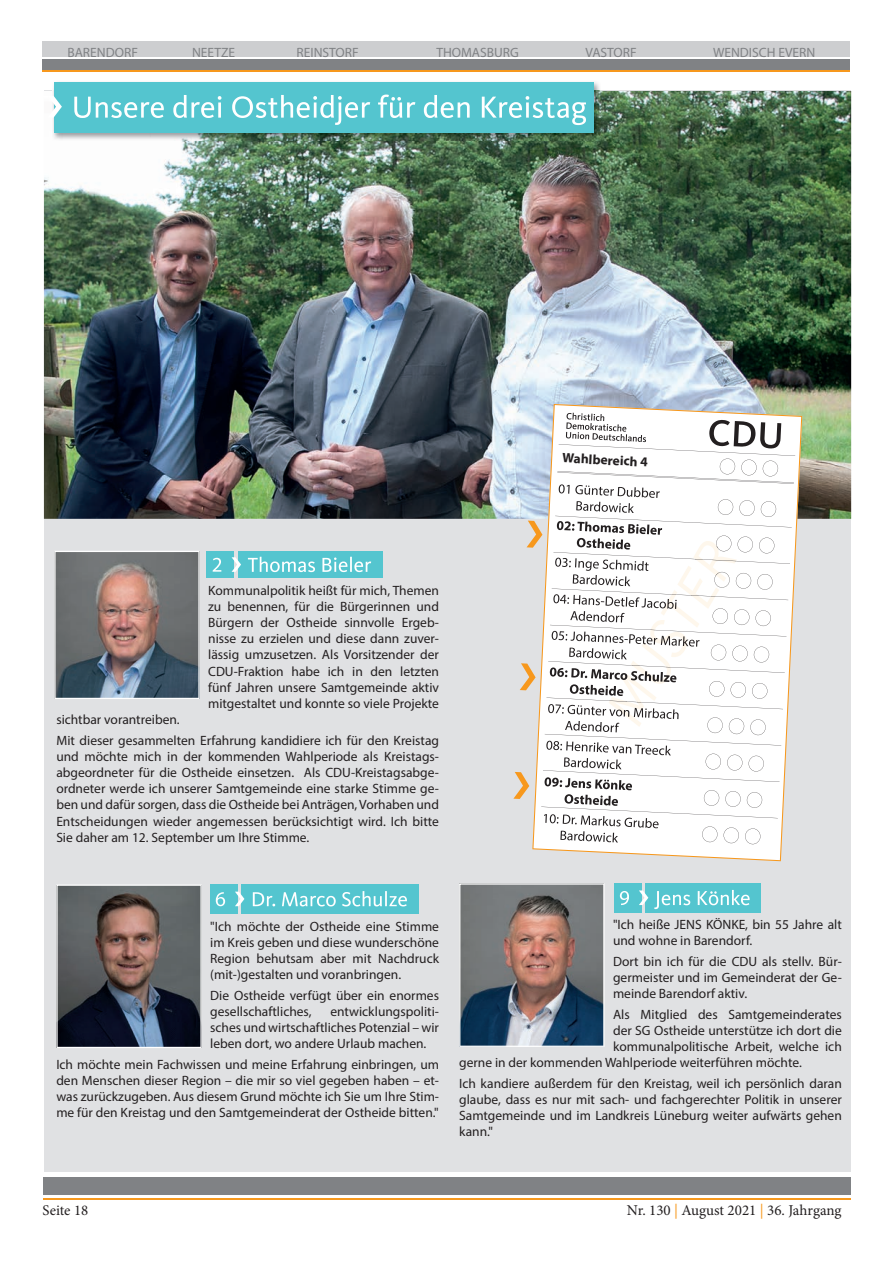
<style>
.page{position:relative;width:893px;height:1263px;background:#fff}
.page>*{position:absolute;margin:0;border:0;box-sizing:border-box;transform-origin:0 0}
.t1{font:15px "Minion Pro";color:#231f20}
.t2{font:14.85px "Minion Pro";color:#231f20}
.t3{font:13.5px/16.2px "Myriad Pro";color:#231f20;text-align:justify}
.t4{font:13.5px "Myriad Pro";color:#808285}
.t5{font:700 13.5px "Myriad Pro";color:#231f20}
.s1{color:#f7981d}
</style>
<div class="page">
<div style="left:43px;top:1178px;width:808px;height:17px;background:#808285"></div>
<hr style="left:43px;top:1198px;width:808px;height:1px;background:#f7981d">
<div style="left:43px;top:41px;width:807px;height:29px;background:#808285"></div>
<div style="left:43px;top:41px;width:807px;height:17px;background:#cdced0"></div>
<hr style="left:40px;top:57px;width:814px;height:2px;background:#fff">
<hr style="left:43px;top:70px;width:807px;height:2px;background:#f7981d">
<div style="left:44px;top:91px;width:806px;height:1081px;background:#e0e1e3"></div>
<img style="left:44px;top:91px;width:807px;height:428px">
<img style="left:52px;top:82px;width:549px;height:58px">
<div style="left:54px;top:82px;width:539px;height:51px;background:#54c5cf"></div>
<svg style="left:48px;top:95px;width:538px;height:30px"></svg>
<svg style="left:532px;top:404px;width:270px;height:457px"></svg>
<svg style="left:513px;top:413px;width:282px;height:431px;background:#ececeb"></svg>
<div style="left:238px;top:551px;width:144px;height:26px;background:#54c5cf"></div>
<div style="left:207px;top:551px;width:27px;height:26px;background:#54c5cf"></div>
<svg style="left:232px;top:557px;width:139px;height:15px"></svg>
<svg style="left:213px;top:558px;width:8px;height:14px"></svg>
<img style="left:54px;top:551px;width:146px;height:148px">
<img style="left:459px;top:883px;width:146px;height:164px">
<div style="left:646px;top:883px;width:115px;height:30px;background:#54c5cf"></div>
<div style="left:614px;top:883px;width:27px;height:30px;background:#54c5cf"></div>
<svg style="left:639px;top:890px;width:111px;height:19px"></svg>
<svg style="left:620px;top:891px;width:9px;height:14px"></svg>
<svg style="left:56px;top:884px;width:146px;height:164px;background:#58565a"></svg>
<div style="left:242px;top:884px;width:177px;height:30px;background:#54c5cf"></div>
<div style="left:210px;top:884px;width:28px;height:30px;background:#54c5cf"></div>
<svg style="left:235px;top:891px;width:172px;height:15px"></svg>
<svg style="left:216px;top:892px;width:9px;height:14px"></svg>
<p class="t4" style="left:67px;top:44px;width:72px">BARENDORF</p>
<p class="t4" style="left:192px;top:44px;width:45px">NEETZE</p>
<p class="t4" style="left:297px;top:44px;width:64px">REINSTORF</p>
<p class="t4" style="left:436px;top:44px;width:84px">THOMASBURG</p>
<p class="t4" style="left:586px;top:44px;width:53px">VASTORF</p>
<p class="t4" style="left:713px;top:44px;width:104px">WENDISCH EVERN</p>
<p class="t5" style="left:563px;top:449px;width:87px;rotate:3deg">Wahlbereich 4</p>
<p class="t3" style="left:208px;top:582px;width:232px">Kommunalpolitik heißt für mich, Themen zu benennen, für die Bürgerinnen und Bürgern der Ostheide sinnvolle Ergeb&shy;nisse zu erzielen und diese dann zuver&shy;lässig umzusetzen. Als Vorsitzender der CDU-Fraktion habe ich in den letzten fünf Jahren unsere Samtgemeinde aktiv mitgestaltet und konnte so viele Projekte</p>
<p class="t3" style="left:56px;top:709px;width:384px;line-height:20.4px">sichtbar vorantreiben.<br>Mit dieser gesammelten Erfahrung kandidiere ich für den Kreistag</p>
<p class="t3" style="left:56px;top:748px;width:384px">und möchte mich in der kommenden Wahlperiode als Kreistags&shy;abgeordneter für die Ostheide einsetzen. Als CDU-Kreistagsabge&shy;ordneter werde ich unserer Samtgemeinde eine starke Stimme ge&shy;ben und dafür sorgen, dass die Ostheide bei Anträgen, Vorhaben und Entscheidungen wieder angemessen berücksichtigt wird. Ich bitte Sie daher am 12. September um Ihre Stimme.</p>
<p class="t3" style="left:210px;top:918px;width:230px">"Ich möchte der Ostheide eine Stimme im Kreis geben und diese wunderschöne Region behutsam aber mit Nachdruck (mit-)gestalten und voranbringen.</p>
<p class="t3" style="left:210px;top:987px;width:230px">Die Ostheide verfügt über ein enormes gesellschaftliches,</p>
<p class="t3" style="left:210px;top:1003px;width:230px;text-indent:120px">entwicklungspoliti&shy;sches und wirtschaftliches Potenzial – wir leben dort, wo andere Urlaub machen.</p>
<p class="t3" style="left:56px;top:1056px;width:384px">Ich möchte mein Fachwissen und meine Erfahrung einbringen, um den Menschen dieser Region – die mir so viel gegeben haben – et&shy;was zurückzugeben. Aus diesem Grund möchte ich Sie um Ihre Stim&shy;me für den Kreistag und den Samtgemeinderat der Ostheide bitten."</p>
<p class="t3" style="left:613px;top:916px;width:230px">"Ich heiße JENS KÖNKE, bin 55 Jahre alt und wohne in Barendorf.</p>
<p class="t3" style="left:613px;top:953px;width:230px">Dort bin ich für die CDU als stellv. Bür&shy;germeister und im Gemeinderat der Ge&shy;meinde Barendorf aktiv.</p>
<p class="t3" style="left:613px;top:1006px;width:230px">Als Mitglied des Samtgemeinderates</p>
<p class="t3" style="left:613px;top:1022px;width:230px">der SG Ostheide unterstütze ich dort die</p>
<p class="t3" style="left:613px;top:1038px;width:230px">kommunalpolitische Arbeit, welche ich</p>
<p class="t3" style="left:459px;top:1054px;width:344px">gerne in der kommenden Wahlperiode weiterführen möchte.</p>
<p class="t3" style="left:459px;top:1075px;width:384px">Ich kandiere außerdem für den Kreistag, weil ich persönlich daran glaube, dass es nur mit sach- und fachgerechter Politik in unserer Samtgemeinde und im Landkreis Lüneburg weiter aufwärts gehen kann."</p>
<p class="t2" style="left:43px;top:1200px;width:47px">Seite 18</p>
<p class="t1" style="left:627px;top:1200px;width:216px">Nr. 130 <span class="s1">|</span> August 2021 <span class="s1">|</span> 36. Jahrgang</p>
</div>
